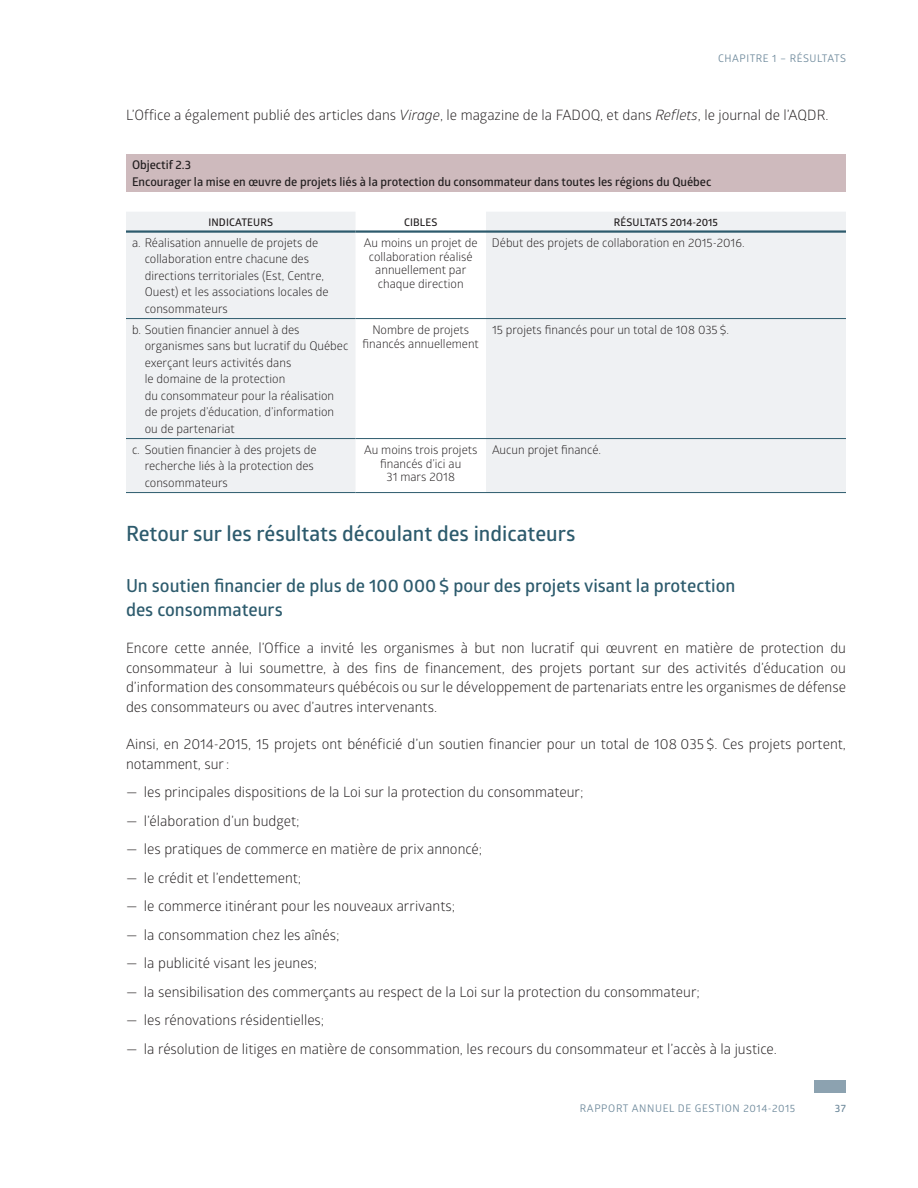
<style>
.page{position:relative;width:918px;height:1188px;background:#fff}
.page>*{position:absolute;margin:0;border:0;box-sizing:border-box;transform-origin:0 0}
.t1{font:600 21px "Glober";color:#2d5b6d}
.t2{font:600 18px/24px "Glober";color:#2d5b6d}
.t3{font:14.25px/19.5px "Glober";color:#231f20;text-align:justify}
.t4{font:12px/16.5px "Glober";color:#231f20}
.t5{font:600 12px/16.5px "Glober";color:#231f20}
.t6{font:10.5px "Glober";letter-spacing:.05em;color:#708b9d}
.t7{font:600 10.5px "Glober";letter-spacing:.01em;color:#231f20}
.t8{font:600 10.5px "Glober";color:#708b9d}
.s1{font-style:italic}
</style>
<div class="page">
<div style="left:814px;top:1080px;width:32px;height:12px;background:#8ca2b0"></div>
<div style="left:126px;top:154px;width:720px;height:38px;background:#cebabd"></div>
<svg style="left:126px;top:212px;width:720px;height:280px;fill:#eff1f3"></svg>
<hr style="left:126px;top:318px;width:230px;height:1px;background:#2d5b6d">
<hr style="left:356px;top:318px;width:130px;height:1px;background:#2d5b6d">
<hr style="left:486px;top:318px;width:360px;height:1px;background:#2d5b6d">
<hr style="left:126px;top:438px;width:230px;height:1px;background:#2d5b6d">
<hr style="left:356px;top:438px;width:130px;height:1px;background:#2d5b6d">
<hr style="left:486px;top:438px;width:360px;height:1px;background:#2d5b6d">
<hr style="left:126px;top:492px;width:230px;height:1px;background:#2d5b6d">
<hr style="left:356px;top:492px;width:130px;height:1px;background:#2d5b6d">
<hr style="left:486px;top:492px;width:360px;height:1px;background:#2d5b6d">
<hr style="left:126px;top:230px;width:230px;height:3px;background:#2d5b6d">
<hr style="left:356px;top:230px;width:130px;height:3px;background:#2d5b6d">
<hr style="left:486px;top:230px;width:360px;height:3px;background:#2d5b6d">
<p class="t6" style="left:718px;top:51px;width:126px">CHAPITRE 1 – RÉSULTATS</p>
<p class="t3" style="left:126px;top:104px;width:704px">L’Office a également publié des articles dans <span class="s1">Virage</span>, le magazine de la FADOQ, et dans <span class="s1">Reflets</span>, le journal de l’AQDR.</p>
<p class="t5" style="left:132px;top:156px;width:581px">Objectif 2.3<br>Encourager la mise en œuvre de projets liés à la protection du consommateur dans toutes les régions du Québec</p>
<p class="t7" style="left:208px;top:214px;width:66px">INDICATEURS</p>
<p class="t7" style="left:404px;top:214px;width:35px">CIBLES</p>
<p class="t7" style="left:614px;top:214px;width:106px">RÉSULTATS 2014-2015</p>
<p class="t4" style="left:145px;top:234px;width:185px;text-indent:-13px">a. Réalisation annuelle de projets de collaboration entre chacune des directions territoriales (Est, Centre, Ouest) et les associations locales de consommateurs</p>
<p class="t4" style="left:364px;top:235px;width:115px;line-height:14px;text-align:center">Au moins un projet de collaboration réalisé annuellement par chaque direction</p>
<p class="t4" style="left:492px;top:234px;width:254px">Début des projets de collaboration en 2015-2016.</p>
<p class="t4" style="left:145px;top:321px;width:205px;text-indent:-13px">b. Soutien financier annuel à des organismes sans but lucratif du Québec exerçant leurs activités dans<br>le domaine de la protection<br>du consommateur pour la réalisation de projets d’éducation, d’information ou de partenariat</p>
<p class="t4" style="left:363px;top:322px;width:118px;line-height:14px;text-align:center">Nombre de projets financés annuellement</p>
<p class="t4" style="left:492px;top:321px;width:239px">15 projets financés pour un total de 108 035 $.</p>
<p class="t4" style="left:145px;top:441px;width:173px;text-indent:-13px">c. Soutien financier à des projets de recherche liés à la protection des consommateurs</p>
<p class="t4" style="left:364px;top:442px;width:115px;line-height:14px;text-align:center">Au moins trois projets financés d’ici au<br>31 mars 2018</p>
<p class="t4" style="left:492px;top:441px;width:111px">Aucun projet financé.</p>
<h1 class="t1" style="left:126px;top:519px;width:451px">Retour sur les résultats découlant des indicateurs</h1>
<p class="t2" style="left:126px;top:573px;width:611px">Un soutien financier de plus de 100 000 $ pour des projets visant la protection des consommateurs</p>
<p class="t3" style="left:126px;top:638px;width:722px">Encore cette année, l’Office a invité les organismes à but non lucratif qui œuvrent en matière de protection du consommateur à lui soumettre, à des fins de financement, des projets portant sur des activités d’éducation ou d’information des consommateurs québécois ou sur le développement de partenariats entre les organismes de défense des consommateurs ou avec d’autres intervenants.</p>
<p class="t3" style="left:126px;top:734px;width:722px">Ainsi, en 2014-2015, 15 projets ont bénéficié d’un soutien financier pour un total de 108 035 $. Ces projets portent, notamment, sur:</p>
<p class="t3" style="left:126px;top:782px;width:459px">— les principales dispositions de la Loi sur la protection du consommateur;</p>
<p class="t3" style="left:126px;top:810px;width:175px">— l’élaboration d’un budget;</p>
<p class="t3" style="left:126px;top:839px;width:358px">— les pratiques de commerce en matière de prix annoncé;</p>
<p class="t3" style="left:126px;top:867px;width:177px">— le crédit et l’endettement;</p>
<p class="t3" style="left:126px;top:896px;width:331px">— le commerce itinérant pour les nouveaux arrivants;</p>
<p class="t3" style="left:126px;top:924px;width:215px">— la consommation chez les aînés;</p>
<p class="t3" style="left:126px;top:953px;width:193px">— la publicité visant les jeunes;</p>
<p class="t3" style="left:126px;top:981px;width:575px">— la sensibilisation des commerçants au respect de la Loi sur la protection du consommateur;</p>
<p class="t3" style="left:126px;top:1010px;width:200px">— les rénovations résidentielles;</p>
<p class="t3" style="left:126px;top:1038px;width:652px">— la résolution de litiges en matière de consommation, les recours du consommateur et l’accès à la justice.</p>
<p class="t6" style="left:580px;top:1101px;width:217px">RAPPORT ANNUEL DE GESTION 2014-2015</p>
<p class="t8" style="left:835px;top:1101px;width:13px">37</p>
</div>
